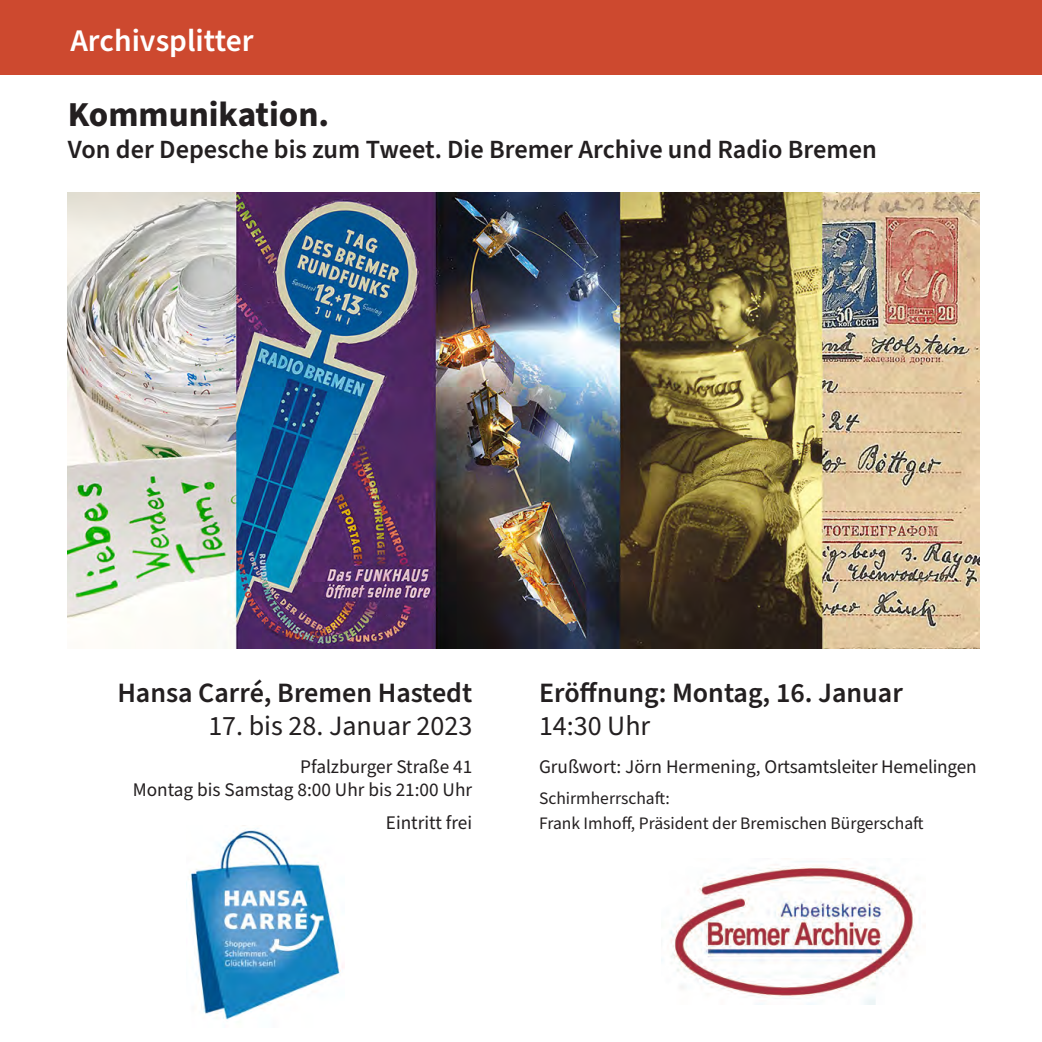
<style>
.page{position:relative;width:1042px;height:1042px;background:#fff}
.page>*{position:absolute;margin:0;border:0;box-sizing:border-box;transform-origin:0 0}
.t1{font:700 35px "Source Sans Pro";color:#231f20}
.t2{font:600 31.5px "Source Sans Pro";color:#fff}
.t3{font:600 28px "Source Sans Pro";color:#231f20}
.t4{font:28px "Source Sans Pro";color:#231f20}
.t5{font:600 26.25px "Source Sans Pro";color:#231f20}
.t6{font:19.25px/23.1px "Source Sans Pro";color:#231f20;text-align:right}
.t7{font:17.5px/25.2px "Source Sans Pro";color:#231f20}
</style>
<div class="page">
<div style="left:0;top:0;width:1042px;height:74px;background:#cd492f"></div>
<img style="left:661px;top:858px;width:254px;height:146px">
<img style="left:68px;top:192px;width:912px;height:456px">
<img style="left:190px;top:825px;width:153px;height:195px">
<h2 class="t2" style="left:70px;top:20px;width:185px">Archivsplitter</h2>
<h1 class="t1" style="left:68px;top:91px;width:263px">Kommunikation.</h1>
<h3 class="t5" style="left:68px;top:131px;width:810px">Von der Depesche bis zum Tweet. Die Bremer Archive und Radio Bremen</h3>
<h3 class="t3" style="left:117px;top:674px;width:356px">Hansa Carré, Bremen Hastedt</h3>
<h3 class="t4" style="left:208px;top:707px;width:265px">17. bis 28. Januar 2023</h3>
<p class="t6" style="left:133px;top:756px;width:341px">Pfalzburger Straße 41<br>Montag bis Samstag 8:00 Uhr bis 21:00 Uhr</p>
<p class="t6" style="left:386px;top:812px;width:88px">Eintritt frei</p>
<h3 class="t3" style="left:539px;top:674px;width:365px">Eröffnung: Montag, 16. Januar</h3>
<h3 class="t4" style="left:539px;top:707px;width:113px">14:30 Uhr</h3>
<p class="t6" style="left:539px;top:756px;width:439px">Grußwort: Jörn Hermening, Ortsamtsleiter Hemelingen</p>
<p class="t7" style="left:539px;top:786px;width:386px">Schirmherrschaft:<br>Frank Imhoff, Präsident der Bremischen Bürgerschaft</p>
</div>
